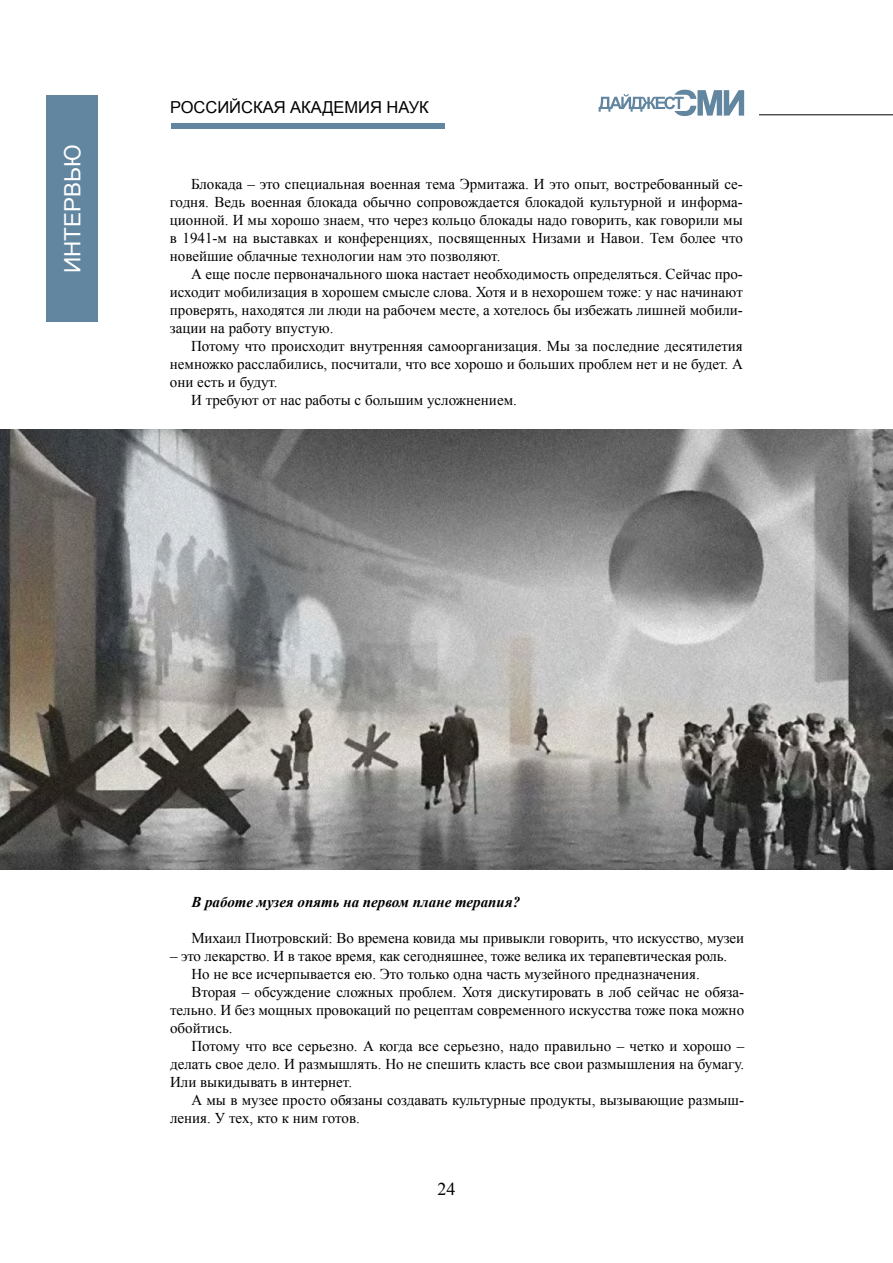
<style>
.page{position:relative;width:893px;height:1263px;background:#fff}
.page>*{position:absolute;margin:0;border:0;box-sizing:border-box;transform-origin:0 0}
.t1{font:22.5px "Arial";color:#fff}
.t2{font:18px "Times New Roman";color:#000}
.t3{font:16.5px "Arial";color:#000}
.t4{font:15px/18px "Times New Roman";color:#000;text-align:justify}
.t5{font:italic 700 15px "Times New Roman";color:#000}
</style>
<div class="page">
<img style="left:0;top:429px;width:893px;height:441px">
<div style="left:171px;top:123px;width:274px;height:6px;background:#6286a0"></div>
<svg style="left:599px;top:90px;width:145px;height:26px"></svg>
<div style="left:47px;top:95px;width:51px;height:227px;background:#6286a0"></div>
<hr style="left:759px;top:114px;width:134px;height:1px;background:#000">
<h1 class="t1" style="left:58px;top:273px;width:130px;rotate:-90deg">ИНТЕРВЬЮ</h1>
<p class="t3" style="left:170px;top:96px;width:260px">РОССИЙСКАЯ АКАДЕМИЯ НАУК</p>
<p class="t4" style="left:170px;top:175px;width:575px;text-indent:21px">Блокада ‒ это специальная военная тема Эрмитажа. И это опыт, востребованный се&shy;годня. Ведь военная блокада обычно сопровождается блокадой культурной и информа&shy;ционной. И мы хорошо знаем, что через кольцо блокады надо говорить, как говорили мы в 1941-м на выставках и конференциях, посвященных Низами и Навои. Тем более что новейшие облачные технологии нам это позволяют.</p>
<p class="t4" style="left:170px;top:265px;width:575px;text-indent:21px">А еще после первоначального шока настает необходимость определяться. Сейчас про&shy;исходит мобилизация в хорошем смысле слова. Хотя и в нехорошем тоже: у нас начинают проверять, находятся ли люди на рабочем месте, а хотелось бы избежать лишней мобили&shy;зации на работу впустую.</p>
<p class="t4" style="left:191px;top:337px;width:553px">Потому что происходит внутренняя самоорганизация. Мы за последние десятилетия</p>
<p class="t4" style="left:170px;top:355px;width:574px">немножко расслабились, посчитали, что все хорошо и больших проблем нет и не будет. А</p>
<p class="t4" style="left:170px;top:373px;width:109px">они есть и будут.</p>
<p class="t4" style="left:191px;top:391px;width:327px">И требуют от нас работы с большим усложнением.</p>
<p class="t5" style="left:191px;top:891px;width:330px">В работе музея опять на первом плане терапия?</p>
<p class="t4" style="left:191px;top:928px;width:554px">Михаил Пиотровский: Во времена ковида мы привыкли говорить, что искусство, музеи</p>
<p class="t4" style="left:170px;top:946px;width:559px">‒ это лекарство. И в такое время, как сегодняшнее, тоже велика их терапевтическая роль.</p>
<p class="t4" style="left:191px;top:964px;width:510px">Но не все исчерпывается ею. Это только одна часть музейного предназначения.</p>
<p class="t4" style="left:191px;top:982px;width:554px">Вторая ‒ обсуждение сложных проблем. Хотя дискутировать в лоб сейчас не обяза-</p>
<p class="t4" style="left:170px;top:1000px;width:576px">тельно. И без мощных провокаций по рецептам современного искусства тоже пока можно</p>
<p class="t4" style="left:170px;top:1018px;width:64px">обойтись.</p>
<p class="t4" style="left:191px;top:1036px;width:554px">Потому что все серьезно. А когда все серьезно, надо правильно ‒ четко и хорошо ‒</p>
<p class="t4" style="left:170px;top:1054px;width:576px">делать свое дело. И размышлять. Но не спешить класть все свои размышления на бумагу.</p>
<p class="t4" style="left:170px;top:1072px;width:184px">Или выкидывать в интернет.</p>
<p class="t4" style="left:191px;top:1090px;width:554px">А мы в музее просто обязаны создавать культурные продукты, вызывающие размыш-</p>
<p class="t4" style="left:170px;top:1108px;width:191px">ления. У тех, кто к ним готов.</p>
<p class="t2" style="left:437px;top:1176px;width:19px">24</p>
</div>
